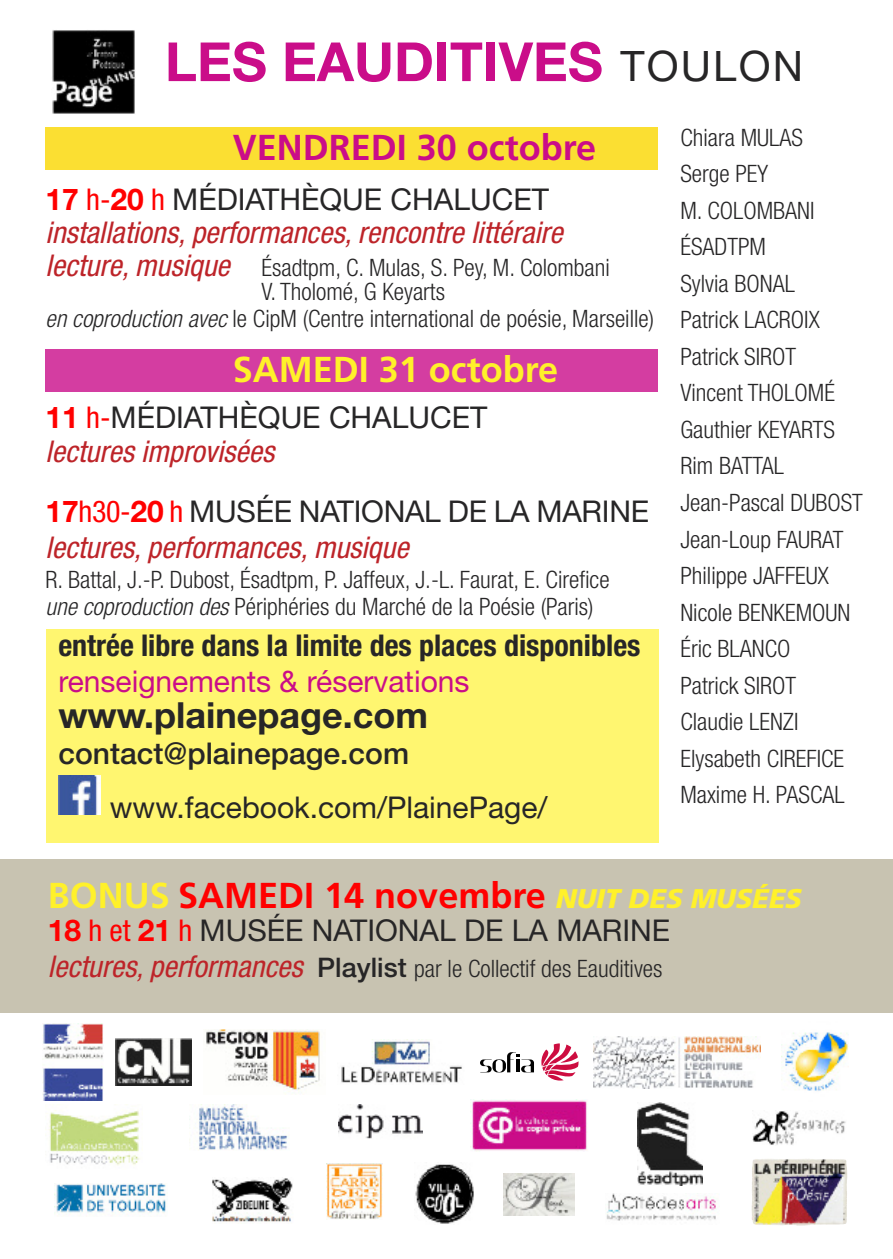
<style>
.page{position:relative;width:893px;height:1259px;background:#fff}
.page>*{position:absolute;margin:0;border:0;box-sizing:border-box;transform-origin:0 0}
.t1{font:700 54px "Helvetica Neue LT Std";color:#ca0d89}
.t2{font:700 36px "Frutiger LT Std";color:#f00}
.t3{font:700 36px "Helvetica Neue LT Std";color:#272627}
.t4{font:700 36px "Frutiger LT Std";color:#ca0d89}
.t5{font:700 36px "Frutiger LT Std";color:#fff12a}
.t6{font:italic condensed 30px/33px "Helvetica Neue LT Std";color:#bd2429}
.t7{font:30px/33px "Helvetica Neue LT Std";color:#272627}
.t8{font:700 condensed 30px "Helvetica Neue LT Std";color:#272627}
.t9{font:30px "Helvetica Neue LT Std";color:#ca0d89}
.t10{font:500 30px "Helvetica Neue LT Std";color:#272627}
.t11{font:300 condensed 24px/36.6px "Helvetica Neue LT Std";color:#272627}
.s1{font-weight:400;font-size:42px;color:#272627}
.s2{font-weight:700;font-style:normal;font-stretch:normal;color:#f00}
.s3{font-style:normal;color:#f00}
.s4{font-style:normal;font-stretch:normal;color:#272627}
.s5{font-weight:400;font-style:italic;font-size:30px;color:#bd2429}
.s6{font-style:italic}
.s7{font-weight:700;color:#f00}
.s8{font-stretch:condensed;color:#f00}
.s9{font-style:italic;font-stretch:condensed;color:#bd2429}
.s10{color:#fff12a}
.s11{font-weight:900;font-style:italic;font-size:27px;color:#fff12a}
.s12{font-weight:500;font-stretch:normal;font-size:27px}
</style>
<div class="page">
<div style="left:47px;top:629px;width:612px;height:213px;background:#fff670"></div>
<div style="left:46px;top:128px;width:612px;height:42px;background:#fbdf32"></div>
<div style="left:46px;top:349px;width:612px;height:42px;background:#d43da1"></div>
<img style="left:43px;top:1023px;width:61px;height:77px">
<img style="left:115px;top:1038px;width:77px;height:47px">
<img style="left:782px;top:1032px;width:66px;height:59px">
<img style="left:341px;top:1039px;width:121px;height:44px">
<img style="left:637px;top:1102px;width:65px;height:83px">
<img style="left:198px;top:1104px;width:90px;height:46px">
<img style="left:415px;top:1164px;width:59px;height:60px">
<img style="left:472px;top:1099px;width:115px;height:52px">
<img style="left:326px;top:1163px;width:56px;height:56px">
<img style="left:503px;top:1173px;width:72px;height:42px">
<img style="left:338px;top:1104px;width:85px;height:35px">
<img style="left:54px;top:1183px;width:112px;height:33px">
<img style="left:753px;top:1111px;width:93px;height:34px">
<img style="left:206px;top:1029px;width:114px;height:63px">
<img style="left:594px;top:1036px;width:166px;height:52px">
<svg style="left:480px;top:1052px;width:54px;height:20px"></svg>
<svg style="left:541px;top:1043px;width:37px;height:37px"></svg>
<img style="left:45px;top:1104px;width:95px;height:61px">
<img style="left:751px;top:1159px;width:96px;height:51px">
<img style="left:58px;top:776px;width:43px;height:38px">
<img style="left:52px;top:30px;width:83px;height:84px">
<div style="left:0;top:859px;width:893px;height:153px;background:#c8c3b1"></div>
<img style="left:212px;top:1178px;width:81px;height:44px">
<img style="left:606px;top:1193px;width:110px;height:28px">
<h1 class="t1" style="left:165px;top:43px;width:640px">LES EAUDITIVES <span class="s1">TOULON</span></h1>
<h2 class="t4" style="left:233px;top:133px;width:365px">VENDREDI 30 octobre</h2>
<p class="t6" style="left:46px;top:186px;width:519px"><span class="s2">17</span> <span class="s3">h-</span><span class="s2">20</span> <span class="s3">h</span> <span class="s4">MÉDIATHÈQUE CHALUCET </span>installations, performances, rencontre littéraire</p>
<p class="t11" style="left:262px;top:258px;width:350px;line-height:24px;text-indent:-216px"><span class="s5">lecture, musique</span> Ésadtpm, C. Mulas, S. Pey, M. Colombani<br>V. Tholomé, G Keyarts</p>
<p class="t11" style="left:46px;top:303px;width:610px"><span class="s6">en coproduction avec</span> le CipM (Centre international de poésie, Marseille)</p>
<h2 class="t5" style="left:233px;top:354px;width:327px">SAMEDI 31 octobre</h2>
<p class="t7" style="left:46px;top:404px;width:443px"><span class="s7">11</span> <span class="s8">h-</span>MÉDIATHÈQUE CHALUCET <span class="s9">lectures improvisées</span></p>
<p class="t6" style="left:46px;top:495px;width:605px;line-height:36px"><span class="s2">17</span><span class="s3">h30-</span><span class="s2">20</span> <span class="s3">h</span> <span class="s4">MUSÉE NATIONAL DE LA MARINE </span>lectures, performances, musique</p>
<p class="t11" style="left:46px;top:567px;width:565px;line-height:27px">R. Battal, J.-P. Dubost, Ésadtpm, P. Jaffeux, J.-L. Faurat, E. Cirefice <span class="s6">une coproduction des</span> Périphéries du Marché de la Poésie (Paris)</p>
<p class="t8" style="left:58px;top:635px;width:584px">entrée libre dans la limite des places disponibles</p>
<p class="t9" style="left:58px;top:671px;width:413px">renseignements &amp; réservations</p>
<h2 class="t3" style="left:58px;top:702px;width:371px">www.plainepage.com</h2>
<p class="t10" style="left:58px;top:743px;width:352px">contact@plainepage.com</p>
<p class="t7" style="left:110px;top:794px;width:439px">www.facebook.com/PlainePage/</p>
<p class="t11" style="left:680px;top:121px;width:184px">Chiara MULAS<br>Serge PEY<br>M. COLOMBANI<br>ÉSADTPM<br>Sylvia BONAL<br>Patrick LACROIX<br>Patrick SIROT<br>Vincent THOLOMÉ<br>Gauthier KEYARTS<br>Rim BATTAL<br>Jean-Pascal DUBOST<br>Jean-Loup FAURAT<br>Philippe JAFFEUX<br>Nicole BENKEMOUN<br>Éric BLANCO<br>Patrick SIROT<br>Claudie LENZI<br>Elysabeth CIREFICE<br>Maxime H. PASCAL</p>
<h2 class="t2" style="left:48px;top:881px;width:755px"><span class="s10">BONUS</span> SAMEDI 14 novembre <span class="s11">NUIT DES MUSÉES</span></h2>
<p class="t7" style="left:48px;top:917px;width:624px"><span class="s7">18</span> <span class="s8">h et</span> <span class="s7">21</span> <span class="s8">h</span> MUSÉE NATIONAL DE LA MARINE</p>
<p class="t11" style="left:48px;top:952px;width:616px"><span class="s5">lectures, performances</span> <span class="s12">Playlist</span> par le Collectif des Eauditives</p>
</div>
